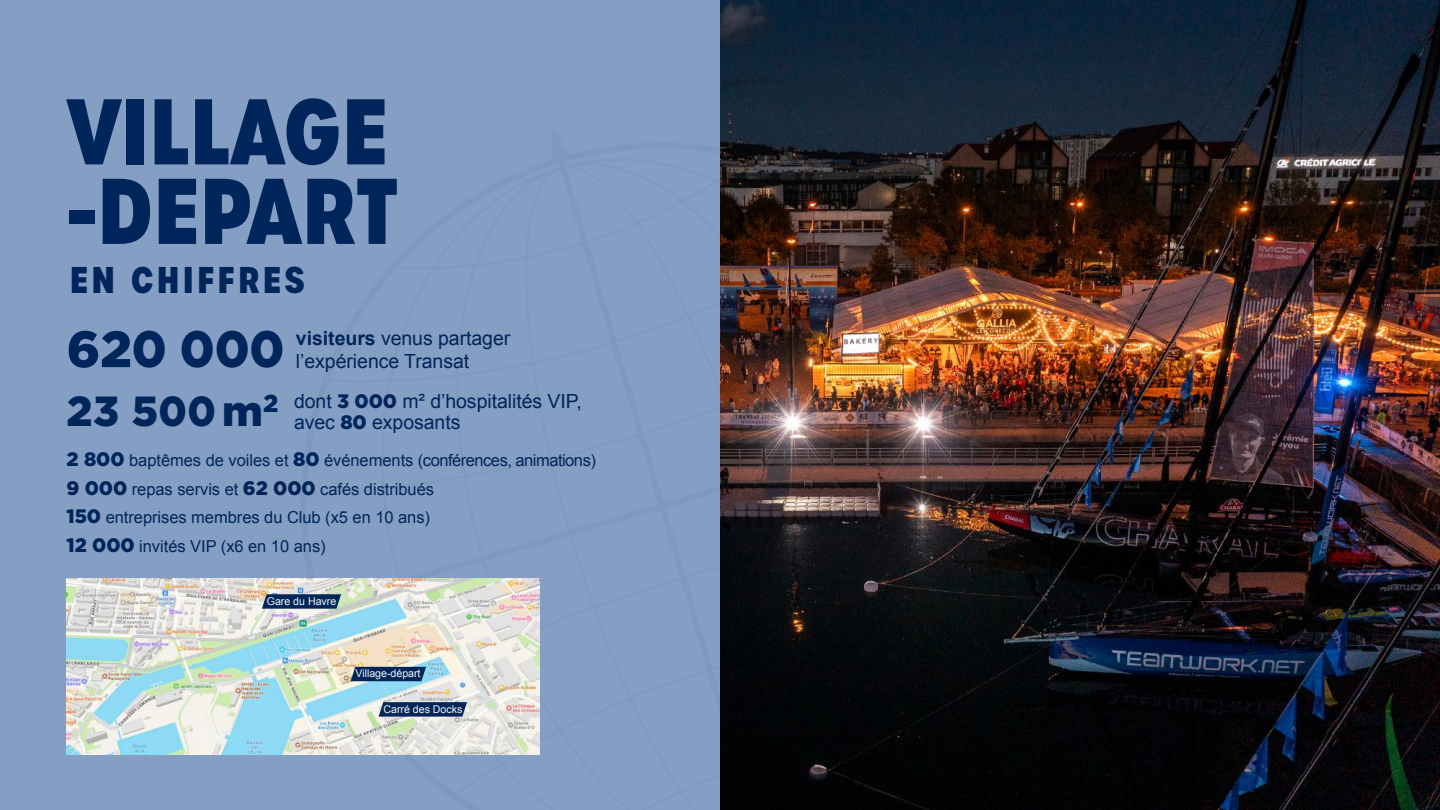
<style>
.page{position:relative;width:1440px;height:810px;background:#fff}
.page>*{position:absolute;margin:0;border:0;box-sizing:border-box;transform-origin:0 0}
.t1{font:700 90px/79.5px "Urbane Condensed";color:#00255a}
.t2{font:900 51px "Gotham";letter-spacing:-.005em;color:#00255a}
.t3{font:900 42px "Gotham";letter-spacing:.01em;color:#00255a}
.t4{font:700 36px "Urbane Condensed";letter-spacing:.09em;color:#00255a}
.t5{font:19.5px/22.5px "Arial";letter-spacing:-.005em;color:#00255a}
.t6{font:16.5px/28.5px "Arial";letter-spacing:-.005em;color:#00255a}
.t7{font:10.65px "Arial";letter-spacing:-.005em;color:#f5f5f5}
.s1{font-family:"Gotham";font-weight:900;font-size:19.5px}
.s2{font-weight:700}
.s3{font-family:"Gotham";font-weight:900}
</style>
<div class="page">
<div style="left:0;top:0;width:1357px;height:810px;background:#849fc3"></div>
<img style="left:720px;top:0;width:720px;height:809px">
<img style="left:67px;top:579px;width:473px;height:176px">
<svg style="left:262px;top:594px;width:79px;height:15px"></svg>
<svg style="left:379px;top:702px;width:88px;height:15px"></svg>
<svg style="left:351px;top:667px;width:75px;height:14px"></svg>
<h1 class="t1" style="left:67px;top:92px;width:334px">VILLAGE -DEPART</h1>
<h3 class="t4" style="left:70px;top:255px;width:237px">EN CHIFFRES</h3>
<h2 class="t2" style="left:67px;top:320px;width:219px">620 000</h2>
<h3 class="t3" style="left:67px;top:386px;width:214px">23 500m<sup>2</sup></h3>
<p class="t6" style="left:67px;top:446px;width:531px"><span class="s1">2 800</span> baptêmes de voiles et <span class="s1">80</span> événements (conférences, animations)<br><span class="s1">9 000</span> repas servis et <span class="s1">62 000</span> cafés distribués<br><span class="s1">150</span> entreprises membres du Club (x5 en 10 ans)<br><span class="s1">12 000</span> invités VIP (x6 en 10 ans)</p>
<p class="t5" style="left:296px;top:327px;width:216px"><span class="s2">visiteurs</span> venus partager l’expérience Transat</p>
<p class="t5" style="left:294px;top:391px;width:289px;line-height:21px">dont <span class="s3">3 000</span> m² d’hospitalités VIP, avec <span class="s3">80</span> exposants</p>
<p class="t7" style="left:267px;top:594px;width:71px">Gare du Havre</p>
<p class="t7" style="left:356px;top:667px;width:67px">Village-départ</p>
<p class="t7" style="left:384px;top:702px;width:80px">Carré des Docks</p>
</div>
